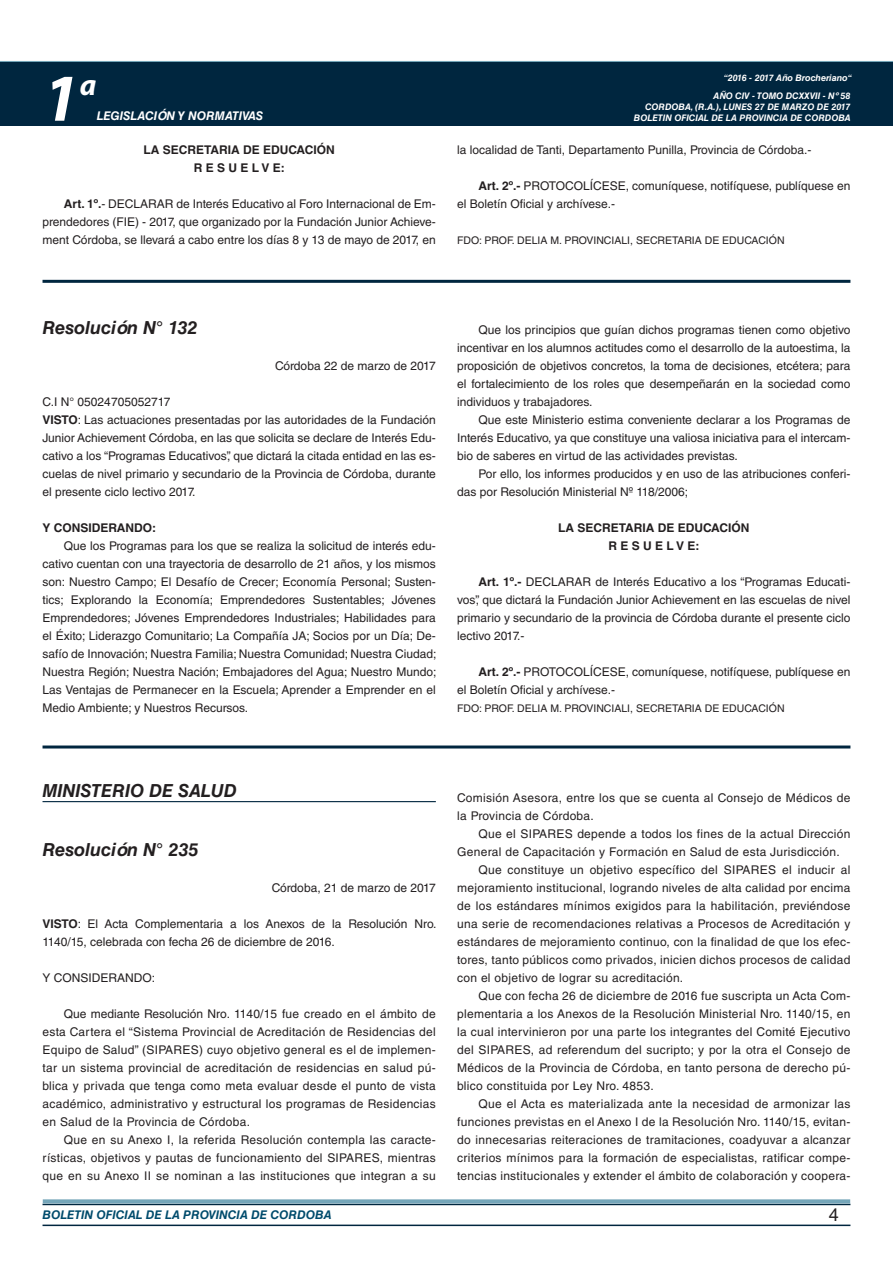
<style>
.page{position:relative;width:893px;height:1263px;background:#fff}
.page>*{position:absolute;margin:0;border:0;box-sizing:border-box;transform-origin:0 0}
.t1{font:italic 700 67.5px "Myriad Pro";color:#fff}
.t2{font:italic 700 30px "Myriad Pro";color:#fff}
.DOC__N{font:italic 700 18px "Helvetica LT Std";color:#231f20}
.NOMBRE_DE_MINISTERIO{font:italic 700 18px "Helvetica LT Std";color:#231f20}
.t3{font:18px "Helvetica LT Std";color:#231f20}
.TEXTO_BASE{font:12px/18px "Helvetica LT Std";color:#231f20;text-align:justify}
.TEXTO_BASE-2{font:12px/18px "Helvetica LT Std";letter-spacing:.025em;color:#231f20}
.TEXTO_BASE-3{font:700 12px "Helvetica LT Std";color:#231f20}
.t4{font:italic 700 12px "Helvetica LT Std";color:#004b6c}
.t5{font:italic 700 12px "Helvetica LT Std";color:#fff}
.FIRMA{font:10.5px "Helvetica LT Std";color:#231f20}
.t6{font:italic 700 9px/10.8px "Helvetica LT Std";color:#fff;text-align:right}
.s1{font-weight:700}
</style>
<div class="page">
<div style="left:0;top:61px;width:893px;height:6px;background:#73a5b8"></div>
<div style="left:0;top:62px;width:893px;height:64px;background:#00263f"></div>
<hr style="left:43px;top:1224px;width:807px;height:2px;background:#00263f">
<div style="left:42px;top:1198px;width:809px;height:8px;background:#fff;opacity:.75"></div>
<hr style="left:43px;top:280px;width:807px;height:3px;background:#00263f">
<hr style="left:43px;top:745px;width:807px;height:3px;background:#00263f">
<hr style="left:43px;top:801px;width:393px;height:1px;background:#00263f">
<h1 class="t1" style="left:43px;top:54px;width:38px">1</h1>
<h2 class="t2" style="left:80px;top:66px;width:18px">a</h2>
<p class="t5" style="left:97px;top:109px;width:168px">LEGISLACIÓN Y NORMATIVAS</p>
<p class="TEXTO_BASE-3" style="left:144px;top:142px;width:193px">LA SECRETARIA DE EDUCACIÓN</p>
<p class="TEXTO_BASE-3" style="left:194px;top:160px;width:93px">R E S U E L V E:</p>
<p class="TEXTO_BASE" style="left:43px;top:195px;width:395px;text-indent:21px"><span class="s1">Art. 1º.</span>- DECLARAR de Interés Educativo al Foro Internacional de Em&shy;prendedores (FIE) - 2017, que organizado por la Fundación Junior Achieve&shy;ment Córdoba, se llevará a cabo entre los días 8 y 13 de mayo de 2017, en</p>
<p class="t6" style="left:724px;top:72px;width:130px">“2016 - 2017 Año Brocheriano“</p>
<p class="t6" style="left:634px;top:91px;width:218px">AÑO CIV - TOMO DCXXVII - Nº 58<br>CORDOBA, (R.A.), LUNES 27 DE MARZO DE 2017<br>BOLETIN OFICIAL DE LA PROVINCIA DE CORDOBA</p>
<p class="TEXTO_BASE" style="left:457px;top:141px;width:356px">la localidad de Tanti, Departamento Punilla, Provincia de Córdoba.-</p>
<p class="TEXTO_BASE" style="left:457px;top:177px;width:395px;text-indent:21px"><span class="s1">Art. 2º.-</span> PROTOCOLÍCESE, comuníquese, notifíquese, publíquese en el Boletín Oficial y archívese.-</p>
<p class="FIRMA" style="left:457px;top:234px;width:329px">FDO: PROF. DELIA M. PROVINCIALI, SECRETARIA DE EDUCACIÓN</p>
<p class="DOC__N" style="left:43px;top:316px;width:156px">Resolución N° 132</p>
<p class="TEXTO_BASE" style="left:275px;top:357px;width:162px">Córdoba 22 de marzo de 2017</p>
<p class="TEXTO_BASE" style="left:43px;top:393px;width:130px">C.I N° 05024705052717</p>
<p class="TEXTO_BASE" style="left:43px;top:411px;width:395px"><span class="s1">VISTO</span>: Las actuaciones presentadas por las autoridades de la Fundación Junior Achievement Córdoba, en las que solicita se declare de Interés Edu&shy;cativo a los “Programas Educativos”, que dictará la citada entidad en las es&shy;cuelas de nivel primario y secundario de la Provincia de Córdoba, durante el presente ciclo lectivo 2017.</p>
<p class="TEXTO_BASE-3" style="left:43px;top:520px;width:115px">Y CONSIDERANDO:</p>
<p class="TEXTO_BASE" style="left:43px;top:537px;width:395px;text-indent:21px">Que los Programas para los que se realiza la solicitud de interés edu&shy;cativo cuentan con una trayectoria de desarrollo de 21 años, y los mismos son: Nuestro Campo; El Desafío de Crecer; Economía Personal; Susten&shy;tics; Explorando la Economía; Emprendedores Sustentables; Jóvenes Emprendedores; Jóvenes Emprendedores Industriales; Habilidades para el Éxito; Liderazgo Comunitario; La Compañía JA; Socios por un Día; De&shy;safío de Innovación; Nuestra Familia; Nuestra Comunidad; Nuestra Ciudad; Nuestra Región; Nuestra Nación; Embajadores del Agua; Nuestro Mundo; Las Ventajas de Permanecer en la Escuela; Aprender a Emprender en el Medio Ambiente; y Nuestros Recursos.</p>
<p class="TEXTO_BASE" style="left:457px;top:321px;width:395px;text-indent:21px">Que los principios que guían dichos programas tienen como objetivo incentivar en los alumnos actitudes como el desarrollo de la autoestima, la proposición de objetivos concretos, la toma de decisiones, etcétera; para el fortalecimiento de los roles que desempeñarán en la sociedad como individuos y trabajadores.</p>
<p class="TEXTO_BASE" style="left:457px;top:411px;width:395px;text-indent:21px">Que este Ministerio estima conveniente declarar a los Programas de Interés Educativo, ya que constituye una valiosa iniciativa para el intercam&shy;bio de saberes en virtud de las actividades previstas.</p>
<p class="TEXTO_BASE" style="left:457px;top:465px;width:395px;text-indent:21px">Por ello, los informes producidos y en uso de las atribuciones conferi&shy;das por Resolución Ministerial Nº 118/2006;</p>
<p class="TEXTO_BASE-3" style="left:558px;top:520px;width:193px">LA SECRETARIA DE EDUCACIÓN</p>
<p class="TEXTO_BASE-3" style="left:608px;top:538px;width:93px">R E S U E L V E:</p>
<p class="TEXTO_BASE" style="left:457px;top:573px;width:395px;text-indent:21px"><span class="s1">Art. 1º.-</span> DECLARAR de Interés Educativo a los “Programas Educati&shy;vos”, que dictará la Fundación Junior Achievement en las escuelas de nivel primario y secundario de la provincia de Córdoba durante el presente ciclo lectivo 2017.-</p>
<p class="TEXTO_BASE" style="left:457px;top:663px;width:395px;text-indent:21px"><span class="s1">Art. 2º.-</span> PROTOCOLÍCESE, comuníquese, notifíquese, publíquese en el Boletín Oficial y archívese.-</p>
<p class="FIRMA" style="left:457px;top:702px;width:329px">FDO: PROF. DELIA M. PROVINCIALI, SECRETARIA DE EDUCACIÓN</p>
<p class="NOMBRE_DE_MINISTERIO" style="left:43px;top:779px;width:196px">MINISTERIO DE SALUD</p>
<p class="DOC__N" style="left:43px;top:838px;width:157px">Resolución N° 235</p>
<p class="TEXTO_BASE" style="left:272px;top:879px;width:166px">Córdoba, 21 de marzo de 2017</p>
<p class="TEXTO_BASE" style="left:43px;top:915px;width:396px"><span class="s1">VISTO</span>: El Acta Complementaria a los Anexos de la Resolución Nro.<br>1140/15, celebrada con fecha 26 de diciembre de 2016.</p>
<p class="TEXTO_BASE" style="left:43px;top:969px;width:114px">Y CONSIDERANDO:</p>
<p class="TEXTO_BASE" style="left:43px;top:1005px;width:395px;text-indent:21px">Que mediante Resolución Nro. 1140/15 fue creado en el ámbito de esta Cartera el “Sistema Provincial de Acreditación de Residencias del Equipo de Salud” (SIPARES) cuyo objetivo general es el de implemen&shy;tar un sistema provincial de acreditación de residencias en salud pú&shy;blica y privada que tenga como meta evaluar desde el punto de vista académico, administrativo y estructural los programas de Residencias en Salud de la Provincia de Córdoba.</p>
<p class="TEXTO_BASE" style="left:43px;top:1131px;width:395px;text-indent:21px">Que en su Anexo I, la referida Resolución contempla las caracte&shy;rísticas, objetivos y pautas de funcionamiento del SIPARES, mientras que en su Anexo II se nominan a las instituciones que integran a su</p>
<p class="TEXTO_BASE-2" style="left:457px;top:789px;width:395px">Comisión Asesora, entre los que se cuenta al Consejo de Médicos de la Provincia de Córdoba.</p>
<p class="TEXTO_BASE-2" style="left:457px;top:825px;width:395px;text-indent:21px">Que el SIPARES depende a todos los fines de la actual Dirección<br>General de Capacitación y Formación en Salud de esta Jurisdicción.</p>
<p class="TEXTO_BASE" style="left:457px;top:861px;width:395px;text-indent:21px">Que constituye un objetivo específico del SIPARES el inducir al mejoramiento institucional, logrando niveles de alta calidad por encima de los estándares mínimos exigidos para la habilitación, previéndose una serie de recomendaciones relativas a Procesos de Acreditación y estándares de mejoramiento continuo, con la finalidad de que los efec&shy;tores, tanto públicos como privados, inicien dichos procesos de calidad con el objetivo de lograr su acreditación.</p>
<p class="TEXTO_BASE" style="left:457px;top:987px;width:395px;text-indent:21px">Que con fecha 26 de diciembre de 2016 fue suscripta un Acta Com&shy;plementaria a los Anexos de la Resolución Ministerial Nro. 1140/15, en la cual intervinieron por una parte los integrantes del Comité Ejecutivo del SIPARES, ad referendum del sucripto; y por la otra el Consejo de Médicos de la Provincia de Córdoba, en tanto persona de derecho pú&shy;blico constituida por Ley Nro. 4853.</p>
<p class="TEXTO_BASE" style="left:457px;top:1095px;width:395px;text-indent:21px">Que el Acta es materializada ante la necesidad de armonizar las funciones previstas en el Anexo I de la Resolución Nro. 1140/15, evitan&shy;do innecesarias reiteraciones de tramitaciones, coadyuvar a alcanzar criterios mínimos para la formación de especialistas, ratificar compe&shy;tencias institucionales y extender el ámbito de colaboración y coopera-</p>
<p class="t4" style="left:43px;top:1208px;width:290px">BOLETIN OFICIAL DE LA PROVINCIA DE CORDOBA</p>
<h3 class="t3" style="left:829px;top:1204px;width:12px">4</h3>
</div>
